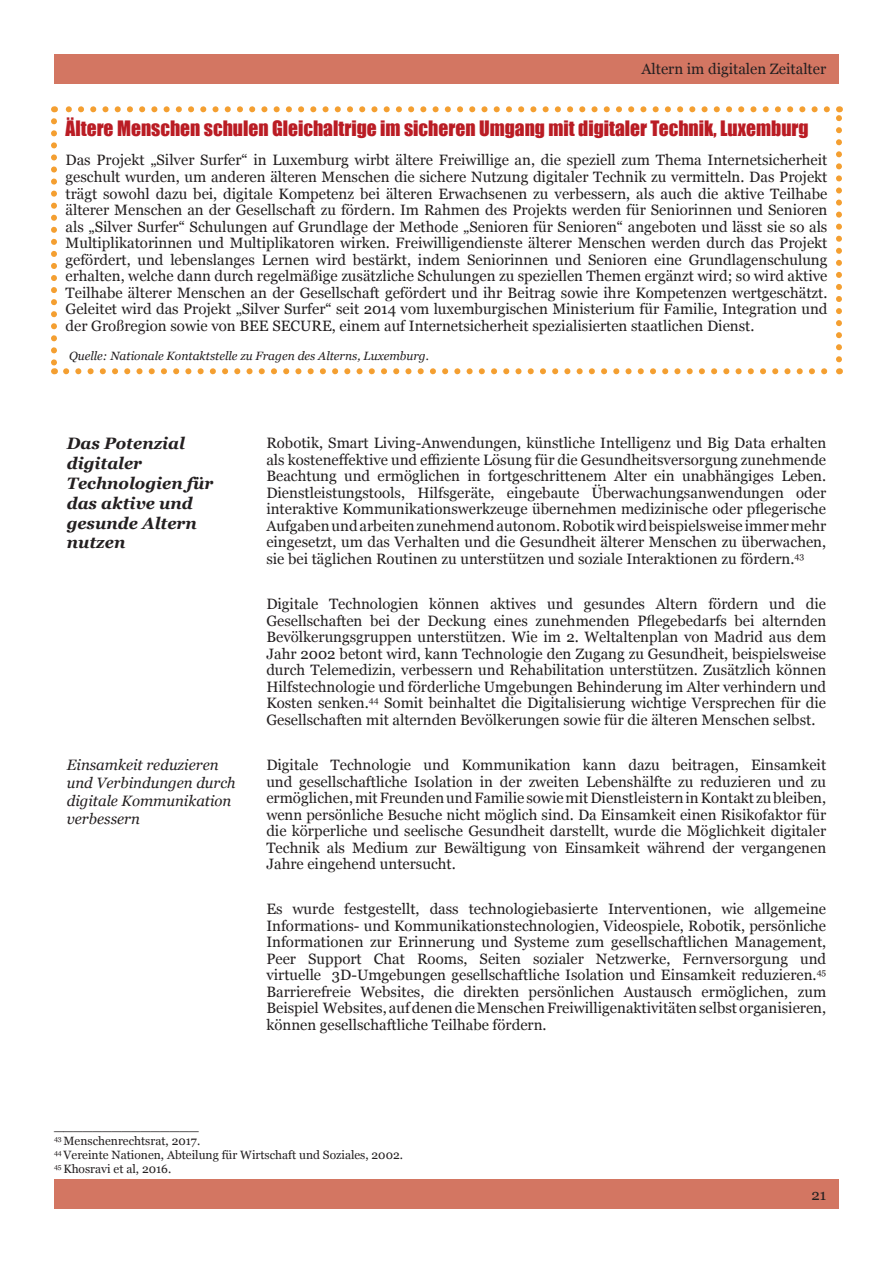
<style>
.page{position:relative;width:893px;height:1263px;background:#fff}
.page>*{position:absolute;margin:0;border:0;box-sizing:border-box;transform-origin:0 0}
.t1{font:19.5px "Impact";color:#ba1c24}
.t2{font:italic 700 16.5px/19.8px "Georgia";color:#231f20}
.t3{font:15px/16.5px "Georgia";color:#231f20;text-align:justify}
.t4{font:italic 15px/18px "Georgia";color:#231f20}
.t5{font:12px/14.4px "Georgia";color:#231f20}
.t6{font:italic 12px "Georgia";color:#231f20}
</style>
<div class="page">
<div style="left:54px;top:54px;width:785px;height:29px;background:#d37662"></div>
<div style="left:54px;top:1180px;width:785px;height:29px;background:#d37662"></div>
<svg style="left:66px;top:368px;width:762px;height:6px"></svg>
<svg style="left:51px;top:121px;width:6px;height:253px"></svg>
<svg style="left:836px;top:106px;width:6px;height:253px"></svg>
<svg style="left:54px;top:106px;width:773px;height:6px"></svg>
<p class="t3" style="left:641px;top:60px;width:186px">Altern im digitalen Zeitalter</p>
<h1 class="t1" style="left:66px;top:113px;width:745px">Ältere Menschen schulen Gleichaltrige im sicheren Umgang mit digitaler Technik, Luxemburg</h1>
<p class="t3" style="left:66px;top:151px;width:763px">Das Projekt „Silver Surfer“ in Luxemburg wirbt ältere Freiwillige an, die speziell zum Thema Internetsicherheit geschult wurden, um anderen älteren Menschen die sichere Nutzung digitaler Technik zu vermitteln. Das Projekt trägt sowohl dazu bei, digitale Kompetenz bei älteren Erwachsenen zu verbessern, als auch die aktive Teilhabe älterer Menschen an der Gesellschaft zu fördern. Im Rahmen des Projekts werden für Seniorinnen und Senioren als „Silver Surfer“ Schulungen auf Grundlage der Methode „Senioren für Senioren“ angeboten und lässt sie so als Multiplikatorinnen und Multiplikatoren wirken. Freiwilligendienste älterer Menschen werden durch das Projekt gefördert, und lebenslanges Lernen wird bestärkt, indem Seniorinnen und Senioren eine Grundlagenschulung erhalten, welche dann durch regelmäßige zusätzliche Schulungen zu speziellen Themen ergänzt wird; so wird aktive Teilhabe älterer Menschen an der Gesellschaft gefördert und ihr Beitrag sowie ihre Kompetenzen wertgeschätzt.<br>Geleitet wird das Projekt „Silver Surfer“ seit 2014 vom luxemburgischen Ministerium für Familie, Integration und der Großregion sowie von BEE SECURE, einem auf Internetsicherheit spezialisierten staatlichen Dienst.</p>
<p class="t6" style="left:69px;top:347px;width:361px">Quelle: Nationale Kontaktstelle zu Fragen des Alterns, Luxemburg.</p>
<p class="t2" style="left:67px;top:433px;width:148px">Das Potenzial digitaler<br>Technologien für das aktive und gesunde Altern nutzen</p>
<p class="t3" style="left:266px;top:434px;width:561px">Robotik, Smart Living-Anwendungen, künstliche Intelligenz und Big Data erhalten als kosteneffektive und effiziente Lösung für die Gesundheitsversorgung zunehmende Beachtung und ermöglichen in fortgeschrittenem Alter ein unabhängiges Leben.<br>Dienstleistungstools, Hilfsgeräte, eingebaute Überwachungsanwendungen oder interaktive Kommunikationswerkzeuge übernehmen medizinische oder pflegerische Aufgaben und arbeiten zunehmend autonom. Robotik wird beispielsweise immer mehr eingesetzt, um das Verhalten und die Gesundheit älterer Menschen zu überwachen, sie bei täglichen Routinen zu unterstützen und soziale Interaktionen zu fördern.<sup>43</sup></p>
<p class="t3" style="left:266px;top:595px;width:561px">Digitale Technologien können aktives und gesundes Altern fördern und die Gesellschaften bei der Deckung eines zunehmenden Pflegebedarfs bei alternden Bevölkerungsgruppen unterstützen. Wie im 2. Weltaltenplan von Madrid aus dem Jahr 2002 betont wird, kann Technologie den Zugang zu Gesundheit, beispielsweise durch Telemedizin, verbessern und Rehabilitation unterstützen. Zusätzlich können Hilfstechnologie und förderliche Umgebungen Behinderung im Alter verhindern und Kosten senken.<sup>44</sup> Somit beinhaltet die Digitalisierung wichtige Versprechen für die Gesellschaften mit alternden Bevölkerungen sowie für die älteren Menschen selbst.</p>
<p class="t4" style="left:67px;top:755px;width:170px">Einsamkeit reduzieren und Verbindungen durch digitale Kommunikation verbessern</p>
<p class="t3" style="left:266px;top:756px;width:561px">Digitale Technologie und Kommunikation kann dazu beitragen, Einsamkeit und gesellschaftliche Isolation in der zweiten Lebenshälfte zu reduzieren und zu ermöglichen, mit Freunden und Familie sowie mit Dienstleistern in Kontakt zu bleiben, wenn persönliche Besuche nicht möglich sind. Da Einsamkeit einen Risikofaktor für die körperliche und seelische Gesundheit darstellt, wurde die Möglichkeit digitaler Technik als Medium zur Bewältigung von Einsamkeit während der vergangenen Jahre eingehend untersucht.</p>
<p class="t3" style="left:266px;top:900px;width:561px">Es wurde festgestellt, dass technologiebasierte Interventionen, wie allgemeine Informations- und Kommunikationstechnologien, Videospiele, Robotik, persönliche Informationen zur Erinnerung und Systeme zum gesellschaftlichen Management, Peer Support Chat Rooms, Seiten sozialer Netzwerke, Fernversorgung und virtuelle 3D-Umgebungen gesellschaftliche Isolation und Einsamkeit reduzieren.<sup>45<br></sup>Barrierefreie Websites, die direkten persönlichen Austausch ermöglichen, zum Beispiel Websites, auf denen die Menschen Freiwilligenaktivitäten selbst organisieren, können gesellschaftliche Teilhabe fördern.</p>
<p class="t3" style="left:54px;top:1116px;width:146px">_______________</p>
<p class="t5" style="left:54px;top:1133px;width:350px"><sup>43</sup> Menschenrechtsrat, 2017.<br><sup>44</sup> Vereinte Nationen, Abteilung für Wirtschaft und Soziales, 2002.<br><sup>45</sup> Khosravi et al, 2016.</p>
<p class="t3" style="left:811px;top:1186px;width:16px">21</p>
</div>
